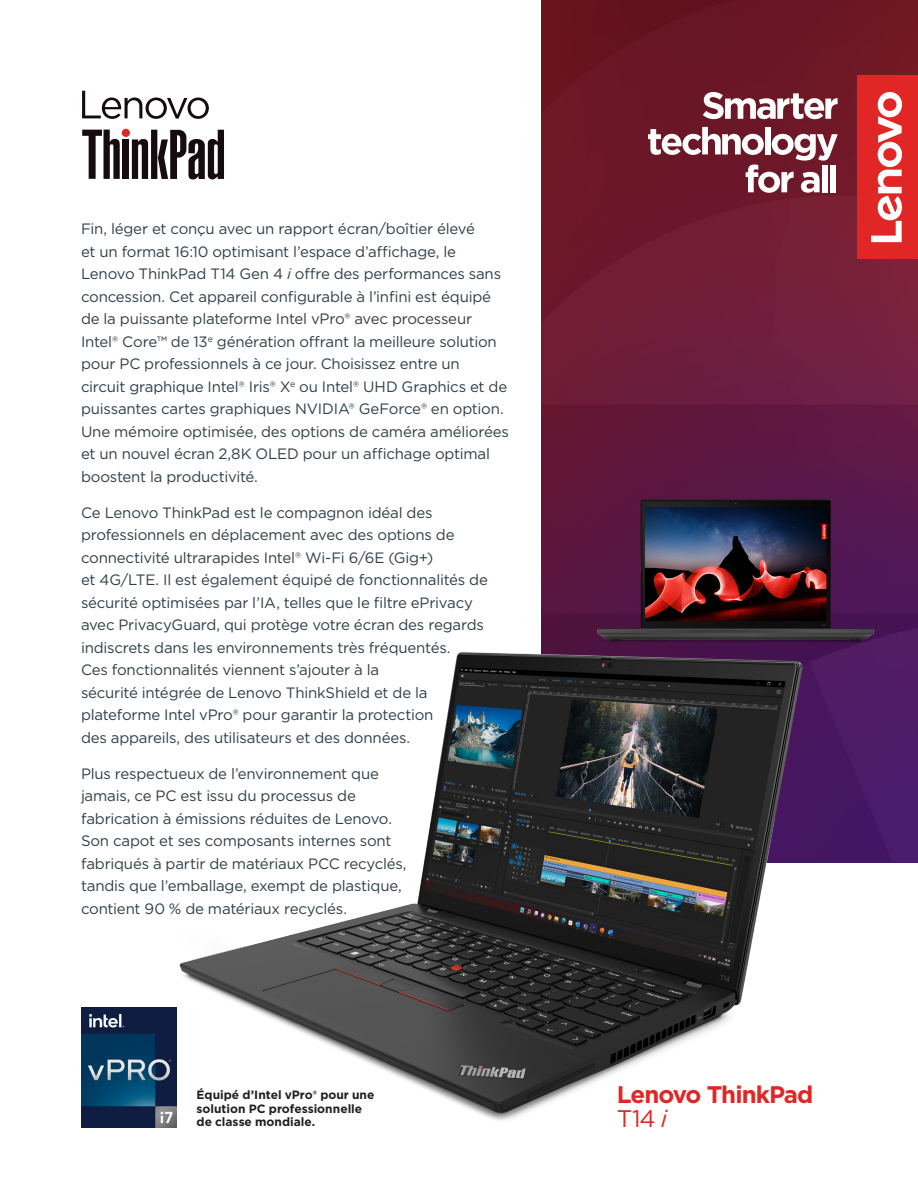
<style>
.page{position:relative;width:918px;height:1188px;background:#fff}
.page>*{position:absolute;margin:0;border:0;box-sizing:border-box;transform-origin:0 0}
.LEN-h1__product_name{font:700 24px/24px "Gotham";letter-spacing:-.04em;color:#e12725}
.LEN-p2__intro{font:15px/22.5px "Gotham";letter-spacing:-.015em;color:#323e48}
.LEN-p4__specs{font:700 12px/13.5px "Gotham";color:#231f20}
.s1{font-style:italic}
.s2{font-weight:400}
.s3{font-weight:400;font-style:italic}
</style>
<div class="page">
<img style="left:541px;top:0;width:377px;height:863px">
<svg style="left:703px;top:92px;width:135px;height:27px"></svg>
<svg style="left:648px;top:127px;width:190px;height:66px"></svg>
<div style="left:822px;top:165px;width:6px;height:27px;background:#fff"></div>
<div style="left:830px;top:165px;width:6px;height:27px;background:#fff"></div>
<div style="left:857px;top:76px;width:61px;height:183px;background:#e12725"></div>
<svg style="left:871px;top:92px;width:31px;height:150px"></svg>
<img style="left:81px;top:1007px;width:78px;height:120px">
<div style="left:122px;top:129px;width:8px;height:8px;background:#e12725;border-radius:50%"></div>
<svg style="left:82px;top:130px;width:38px;height:49px"></svg>
<div style="left:123px;top:139px;width:6px;height:40px;background:#160b0f"></div>
<svg style="left:132px;top:130px;width:92px;height:49px"></svg>
<svg style="left:82px;top:91px;width:127px;height:28px"></svg>
<img style="left:571px;top:418px;width:331px;height:258px">
<img style="left:159px;top:613px;width:678px;height:515px">
<p class="LEN-p2__intro" style="left:81px;top:218px;width:429px">Fin, léger et conçu avec un rapport écran/boîtier élevé<br>et un format 16:10 optimisant l’espace d’affichage, le Lenovo ThinkPad T14 Gen 4 <span class="s1">i</span> offre des performances sans concession. Cet appareil configurable à l’infini est équipé de la puissante plateforme Intel vPro® avec processeur Intel® Core™ de 13<sup>e</sup> génération offrant la meilleure solution pour PC professionnels à ce jour. Choisissez entre un<br>circuit graphique Intel® Iris® X<sup>e</sup> ou Intel® UHD Graphics et de puissantes cartes graphiques NVIDIA® GeForce® en option.<br>Une mémoire optimisée, des options de caméra améliorées et un nouvel écran 2,8K OLED pour un affichage optimal boostent la productivité.</p>
<p class="LEN-p2__intro" style="left:81px;top:501px;width:408px">Ce Lenovo ThinkPad est le compagnon idéal des professionnels en déplacement avec des options de connectivité ultrarapides Intel® Wi-Fi 6/6E (Gig+)<br>et 4G/LTE. Il est également équipé de fonctionnalités de sécurité optimisées par l’IA, telles que le filtre ePrivacy avec PrivacyGuard, qui protège votre écran des regards indiscrets dans les environnements très fréquentés.<br>Ces fonctionnalités viennent s’ajouter à la<br>sécurité intégrée de Lenovo ThinkShield et de la plateforme Intel vPro® pour garantir la protection<br>des appareils, des utilisateurs et des données.</p>
<p class="LEN-p2__intro" style="left:81px;top:762px;width:327px">Plus respectueux de l’environnement que jamais, ce PC est issu du processus de fabrication à émissions réduites de Lenovo.<br>Son capot et ses composants internes sont fabriqués à partir de matériaux PCC recyclés, tandis que l’emballage, exempt de plastique, contient 90 % de matériaux recyclés.</p>
<p class="LEN-p4__specs" style="left:197px;top:1088px;width:179px">Équipé d’Intel vPro® pour une solution PC professionnelle de classe mondiale.</p>
<p class="LEN-h1__product_name" style="left:617px;top:1083px;width:198px">Lenovo ThinkPad<br><span class="s2">T14</span> <span class="s3">i</span></p>
</div>
